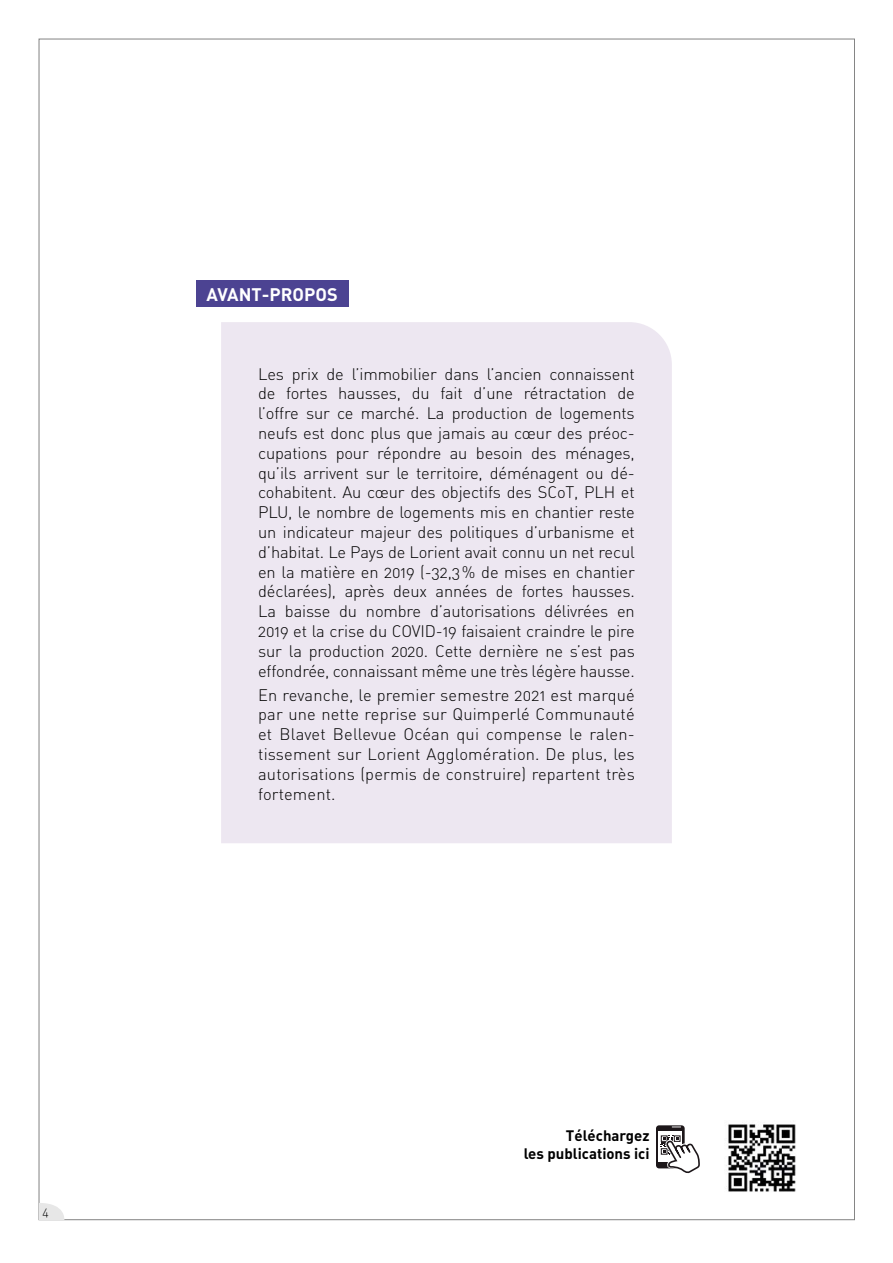
<style>
.page{position:relative;width:893px;height:1263px;background:#fff}
.page>*{position:absolute;margin:0;border:0;box-sizing:border-box;transform-origin:0 0}
.t1{font:18px "DIN Bold Alternate";color:#fff}
.t2{font:16.5px/19.8px "DIN Light Alternate";letter-spacing:-.01em;color:#000;text-align:justify}
.t3{font:15px/18px "DIN Bold Alternate";color:#000;text-align:right}
.t4{font:12px "DIN Light Alternate";color:#000}
</style>
<div class="page">
<div style="left:221px;top:322px;width:451px;height:521px;background:#ede7f1"></div>
<div style="left:196px;top:280px;width:152px;height:27px;background:#4c4392"></div>
<img style="left:726px;top:1124px;width:70px;height:68px">
<svg style="left:656px;top:1125px;width:29px;height:43px"></svg>
<svg style="left:659px;top:1131px;width:23px;height:31px"></svg>
<svg style="left:661px;top:1135px;width:39px;height:39px"></svg>
<svg style="left:39px;top:1203px;width:27px;height:17px"></svg>
<p class="t4" style="left:42px;top:1204px;width:8px">4</p>
<p class="t1" style="left:207px;top:283px;width:133px">AVANT-PROPOS</p>
<p class="t2" style="left:258px;top:363px;width:378px">Les prix de l’immobilier dans l’ancien connaissent de fortes hausses, du fait d’une rétractation de l’offre sur ce marché. La production de logements neufs est donc plus que jamais au cœur des préoc&shy;cupations pour répondre au besoin des ménages, qu’ils arrivent sur le territoire, déménagent ou dé&shy;cohabitent. Au cœur des objectifs des SCoT, PLH et PLU, le nombre de logements mis en chantier reste un indicateur majeur des politiques d’urbanisme et d’habitat. Le Pays de Lorient avait connu un net recul en la matière en 2019 (-32,3% de mises en chantier déclarées), après deux années de fortes hausses.<br>La baisse du nombre d’autorisations délivrées en 2019 et la crise du COVID-19 faisaient craindre le pire sur la production 2020. Cette dernière ne s’est pas effondrée, connaissant même une très légère hausse.</p>
<p class="t2" style="left:258px;top:685px;width:378px">En revanche, le premier semestre 2021 est marqué par une nette reprise sur Quimperlé Communauté et Blavet Bellevue Océan qui compense le ralen&shy;tissement sur Lorient Agglomération. De plus, les autorisations (permis de construire) repartent très fortement.</p>
<p class="t3" style="left:524px;top:1126px;width:127px">Téléchargez<br>les publications ici</p>
</div>
